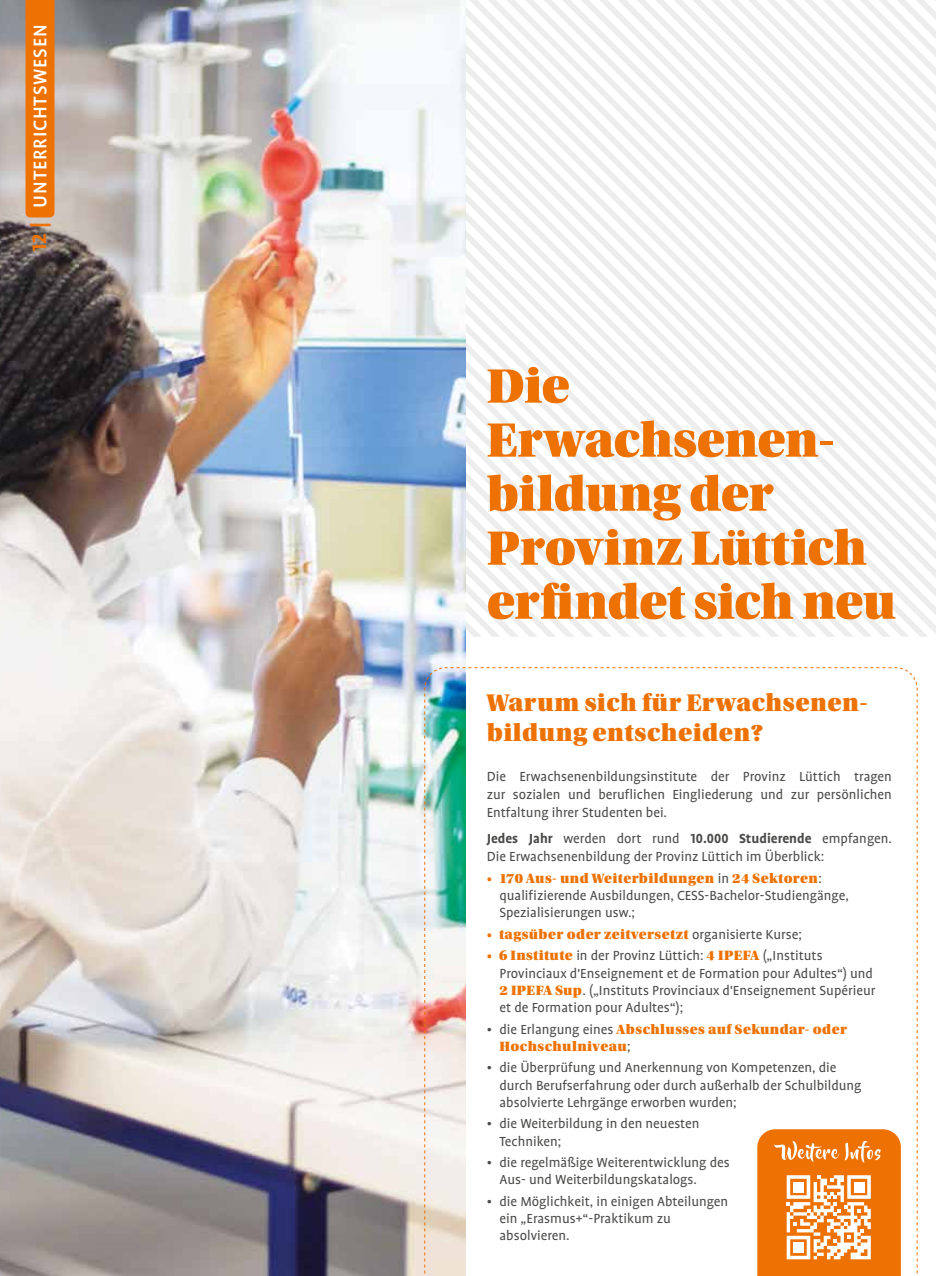
<style>
.page{position:relative;width:936px;height:1276px;background:#fff}
.page>*{position:absolute;margin:0;border:0;box-sizing:border-box;transform-origin:0 0}
.t1{font:51px/54px "Utopia Std Black Headline";letter-spacing:-.01em;color:#ee7203}
.t2{font:25.5px/30.6px "Utopia Std Black Headline";letter-spacing:.02em;color:#ee7203}
.t3{font:500 21px "Profile OT";letter-spacing:.04em;color:#fff}
.t4{font:15px/17.2px "Profile OT";color:#4a4a49}
.t5{font:14.25px/17.2px "Utopia Std Black Headline";letter-spacing:.03em;color:#ee7203}
.s1{font-weight:700;font-size:22.5px;color:#ee7203}
.s2{font-weight:700}
.s3{font-family:"Profile OT";font-size:15px;color:#4a4a49}
.s4{font-family:"Utopia Std Black Headline";font-size:14.25px;color:#ee7203}
</style>
<div class="page">
<img style="left:0;top:0;width:466px;height:1276px">
<svg style="left:466px;top:7px;width:469px;height:19px"></svg>
<svg style="left:466px;top:26px;width:469px;height:18px"></svg>
<svg style="left:466px;top:44px;width:469px;height:19px"></svg>
<svg style="left:466px;top:63px;width:469px;height:19px"></svg>
<svg style="left:466px;top:82px;width:469px;height:18px"></svg>
<svg style="left:466px;top:100px;width:469px;height:19px"></svg>
<svg style="left:466px;top:119px;width:469px;height:18px"></svg>
<svg style="left:466px;top:137px;width:469px;height:19px"></svg>
<svg style="left:466px;top:156px;width:469px;height:476px"></svg>
<svg style="left:466px;top:174px;width:462px;height:463px"></svg>
<svg style="left:466px;top:193px;width:443px;height:444px"></svg>
<svg style="left:466px;top:212px;width:424px;height:425px"></svg>
<svg style="left:466px;top:230px;width:406px;height:407px"></svg>
<svg style="left:466px;top:249px;width:387px;height:388px"></svg>
<svg style="left:466px;top:267px;width:369px;height:370px"></svg>
<svg style="left:466px;top:286px;width:350px;height:351px"></svg>
<svg style="left:466px;top:305px;width:331px;height:332px"></svg>
<svg style="left:466px;top:323px;width:313px;height:314px"></svg>
<svg style="left:466px;top:342px;width:294px;height:295px"></svg>
<svg style="left:466px;top:360px;width:276px;height:277px"></svg>
<svg style="left:466px;top:379px;width:257px;height:258px"></svg>
<svg style="left:667px;top:398px;width:38px;height:239px"></svg>
<svg style="left:667px;top:416px;width:19px;height:221px"></svg>
<svg style="left:466px;top:388px;width:201px;height:249px"></svg>
<svg style="left:424px;top:667px;width:493px;height:609px"></svg>
<div style="left:26px;top:0;width:28px;height:217px;background:#ee7203"></div>
<svg style="left:757px;top:1129px;width:143px;height:147px"></svg>
<h3 class="t3" style="left:28px;top:252px;width:229px;rotate:-90deg"><span class="s1">12 |</span> UNTERRICHTSWESEN</h3>
<h1 class="t1" style="left:486px;top:360px;width:410px">Die<br>Erwachsenen&shy;bildung der<br>Provinz Lüttich erfindet sich neu</h1>
<h2 class="t2" style="left:486px;top:687px;width:382px">Warum sich für Erwachsenen&shy;bildung entscheiden?</h2>
<p class="t4" style="left:486px;top:767px;width:407px;line-height:18px;text-align:justify">Die Erwachsenenbildungsinstitute der Provinz Lüttich tragen zur sozialen und beruflichen Eingliederung und zur persönlichen Entfaltung ihrer Studenten bei.</p>
<p class="t4" style="left:486px;top:830px;width:407px;line-height:18px"><span class="s2">Jedes Jahr</span> werden dort rund <span class="s2">10.000 Studierende</span> empfangen.<br>Die Erwachsenenbildung der Provinz Lüttich im Überblick:</p>
<p class="t5" style="left:486px;top:870px;width:336px">• 170 Aus- und Weiterbildungen <span class="s3">in</span> 24 Sektoren<span class="s3">:</span></p>
<p class="t4" style="left:499px;top:887px;width:351px">qualifizierende Ausbildungen, CESS-Bachelor-Studiengänge,<br>Spezialisierungen usw.;</p>
<p class="t5" style="left:486px;top:926px;width:317px">• tagsüber oder zeitversetzt <span class="s3">organisierte Kurse;</span></p>
<p class="t4" style="left:499px;top:947px;width:377px;text-indent:-13px"><span class="s4">• 6 Institute</span> in der Provinz Lüttich: <span class="s4">4 IPEFA</span> („Instituts Provinciaux d'Enseignement et de Formation pour Adultes“) und <span class="s4">2 IPEFA Sup</span>. („Instituts Provinciaux d'Enseignement Supérieur et de Formation pour Adultes“);</p>
<p class="t5" style="left:499px;top:1020px;width:349px;text-indent:-13px"><span class="s3">• die Erlangung eines</span> Abschlusses auf Sekundar- oder<br>Hochschulniveau<span class="s3">;</span></p>
<p class="t4" style="left:499px;top:1059px;width:363px;text-indent:-13px">• die Überprüfung und Anerkennung von Kompetenzen, die durch Berufserfahrung oder durch außerhalb der Schulbildung absolvierte Lehrgänge erworben wurden;</p>
<p class="t4" style="left:499px;top:1115px;width:201px;text-indent:-13px">• die Weiterbildung in den neuesten<br>Techniken;</p>
<p class="t4" style="left:499px;top:1154px;width:232px;text-indent:-13px">• die regelmäßige Weiterentwicklung des<br>Aus- und Weiterbildungskatalogs.</p>
<p class="t4" style="left:499px;top:1193px;width:230px;text-indent:-13px">• die Möglichkeit, in einigen Abteilungen ein „Erasmus+“-Praktikum zu absolvieren.</p>
</div>
